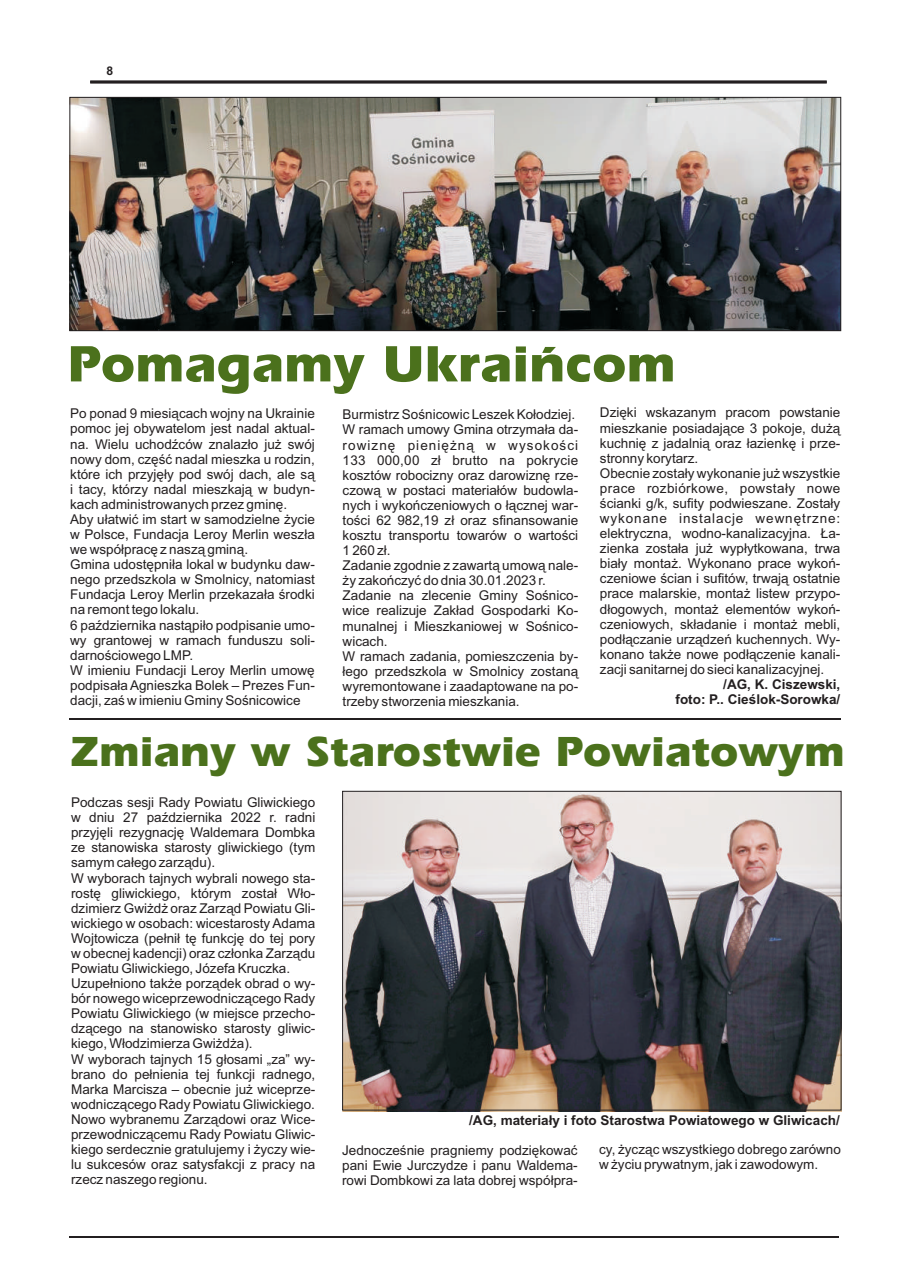
<style>
.page{position:relative;width:910px;height:1280px;background:#fff}
.page>*{position:absolute;margin:0;border:0;box-sizing:border-box;transform-origin:0 0}
.t1{font:700 52.65px "Erie";color:#4b711c}
.t2{font:700 43.5px "Erie";color:#4b711c}
.t3{font:13.5px/15.1px "Arial";color:#231f20}
.t4{font:700 13.5px/15.1px "Arial";color:#231f20;text-align:right}
.t5{font:700 12px "Arial";color:#231f20}
</style>
<div class="page">
<hr style="left:90px;top:81px;width:736px;height:2px;background:#231f20">
<img style="left:72px;top:99px;width:767px;height:230px">
<div style="left:70px;top:97px;width:771px;height:234px;border:1px solid #231f20"></div>
<img style="left:343px;top:793px;width:498px;height:318px">
<div style="left:342px;top:791px;width:499px;height:319px;border:1px solid #231f20"></div>
<hr style="left:70px;top:1236px;width:769px;height:2px;background:#231f20">
<hr style="left:70px;top:718px;width:771px;height:2px;background:#231f20">
<p class="t5" style="left:107px;top:67px;width:8px">8</p>
<h1 class="t1" style="left:67px;top:341px;width:610px">Pomagamy Ukraiñcom</h1>
<p class="t3" style="left:343px;top:408px;width:237px">Burmistrz Soœnicowic Leszek Ko³odziej.<br>W ramach umowy Gmina otrzyma³a da&shy;rowiznê pieniê¿n¹ w wysokoœci 133 000,00 z³ brutto na pokrycie kosztów robocizny oraz darowiznê rze&shy;czow¹ w postaci materia³ów budowla&shy;nych i wykoñczeniowych o ³¹cznej war&shy;toœci 62 982,19 z³ oraz sfinansowanie kosztu transportu towarów o wartoœci 1 260 z³.<br>Zadanie zgodnie z zawart¹ umow¹ nale-¿y zakoñczyæ do dnia 30.01.2023 r.<br>Zadanie na zlecenie Gminy Soœnico&shy;wice realizuje Zak³ad Gospodarki Ko&shy;munalnej i Mieszkaniowej w Soœnico&shy;wicach.<br>W ramach zadania, pomieszczenia by-³ego przedszkola w Smolnicy zostan¹ wyremontowane i zaadaptowane na po&shy;trzeby stworzenia mieszkania.</p>
<p class="t3" style="left:70px;top:407px;width:246px">Po ponad 9 miesi¹cach wojny na Ukrainie pomoc jej obywatelom jest nadal aktual&shy;na. Wielu uchodŸców znalaz³o ju¿ swój nowy dom, czêœæ nadal mieszka u rodzin, które ich przyjê³y pod swój dach, ale s¹ i tacy, którzy nadal mieszkaj¹ w budyn&shy;kach administrowanych przez gminê.<br>Aby u³atwiæ im start w samodzielne ¿ycie w Polsce, Fundacja Leroy Merlin wesz³a we wspó³pracê z nasz¹ gmin¹.<br>Gmina udostêpni³a lokal w budynku daw&shy;nego przedszkola w Smolnicy, natomiast Fundacja Leroy Merlin przekaza³a œrodki na remont tego lokalu.<br>6 paŸdziernika nast¹pi³o podpisanie umo&shy;wy grantowej w ramach funduszu soli&shy;darnoœciowego LMP.<br>W imieniu Fundacji Leroy Merlin umowê podpisa³a Agnieszka Bolek – Prezes Fun&shy;dacji, zaœ w imieniu Gminy Soœnicowice</p>
<p class="t3" style="left:600px;top:406px;width:242px">Dziêki wskazanym pracom powstanie mieszkanie posiadaj¹ce 3 pokoje, du¿¹ kuchniê z jadalni¹ oraz ³azienkê i prze&shy;stronny korytarz.<br>Obecnie zosta³y wykonanie ju¿ wszystkie prace rozbiórkowe, powsta³y nowe œcianki g/k, sufity podwieszane. Zosta³y wykonane instalacje wewnêtrzne: elektryczna, wodno-kanalizacyjna. £a&shy;zienka zosta³a ju¿ wyp³ytkowana, trwa bia³y monta¿. Wykonano prace wykoñ&shy;czeniowe œcian i sufitów, trwaj¹ ostatnie prace malarskie, monta¿ listew przypo&shy;d³ogowych, monta¿ elementów wykoñ&shy;czeniowych, sk³adanie i monta¿ mebli, pod³¹czanie urz¹dzeñ kuchennych. Wy&shy;konano tak¿e nowe pod³¹czenie kanali&shy;zacji sanitarnej do sieci kanalizacyjnej.</p>
<p class="t4" style="left:676px;top:678px;width:166px">/AG, K. Ciszewski,<br>foto: P.. Cieœlok-Sorowka/</p>
<h2 class="t2" style="left:70px;top:733px;width:776px">Zmiany w Starostwie Powiatowym</h2>
<p class="t3" style="left:71px;top:796px;width:246px">Podczas sesji Rady Powiatu Gliwickiego w dniu 27 paŸdziernika 2022 r. radni przyjêli rezygnacjê Waldemara Dombka ze stanowiska starosty gliwickiego (tym samym ca³ego zarz¹du).<br>W wyborach tajnych wybrali nowego sta&shy;rostê gliwickiego, którym zosta³ W³o&shy;dzimierz Gwi¿d¿ oraz Zarz¹d Powiatu Gli&shy;wickiego w osobach: wicestarosty Adama Wojtowicza (pe³ni³ tê funkcjê do tej pory w obecnej kadencji) oraz cz³onka Zarz¹du Powiatu Gliwickiego, Józefa Kruczka.<br>Uzupe³niono tak¿e porz¹dek obrad o wy&shy;bór nowego wiceprzewodnicz¹cego Rady Powiatu Gliwickiego (w miejsce przecho&shy;dz¹cego na stanowisko starosty gliwic&shy;kiego, W³odzimierza Gwi¿d¿a).<br>W wyborach tajnych 15 g³osami „za” wy&shy;brano do pe³nienia tej funkcji radnego, Marka Marcisza – obecnie ju¿ wiceprze&shy;wodnicz¹cego Rady Powiatu Gliwickiego.<br>Nowo wybranemu Zarz¹dowi oraz Wice&shy;przewodnicz¹cemu Rady Powiatu Gliwic&shy;kiego serdecznie gratulujemy i ¿yczy wie&shy;lu sukcesów oraz satysfakcji z pracy na rzecz naszego regionu.</p>
<p class="t4" style="left:469px;top:1114px;width:372px">/AG, materia³y i foto Starostwa Powiatowego w Gliwicach/</p>
<p class="t3" style="left:342px;top:1144px;width:237px;text-align:justify">Jednoczeœnie pragniemy podziêkowaæ pani Ewie Jurczydze i panu Waldema&shy;rowi Dombkowi za lata dobrej wspó³pra-</p>
<p class="t3" style="left:599px;top:1143px;width:243px">cy, ¿ycz¹c wszystkiego dobrego zarówno w ¿yciu prywatnym, jak i zawodowym.</p>
</div>
